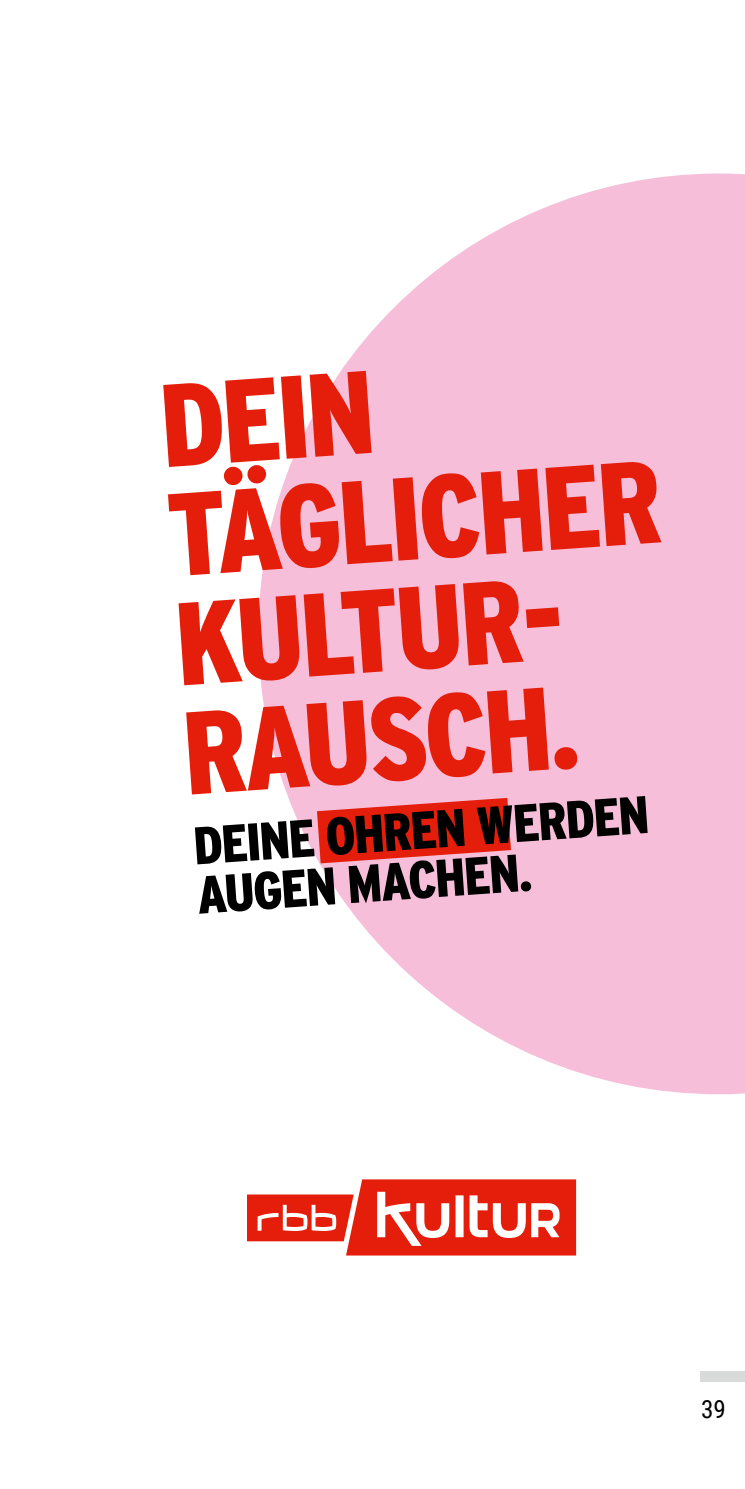
<style>
.page{position:relative;width:745px;height:1489px;background:#fff}
.page>*{position:absolute;margin:0;border:0;box-sizing:border-box;transform-origin:0 0}
.t1{font:900 117.25px/109.2px "rbb V2 Interstate Condensed";color:#e41e0a}
.t2{font:900 52.75px/49.2px "rbb V2 Interstate Condensed";color:#000}
.t3{font:25px "Roboto Condensed";color:#000}
</style>
<div class="page">
<div style="left:699px;top:1371px;width:45px;height:10px;background:#d9dada"></div>
<svg style="left:258px;top:173px;width:486px;height:921px;fill:#f6bed9"></svg>
<svg style="left:317px;top:797px;width:193px;height:66px;background:#e74036"></svg>
<svg style="left:247px;top:1179px;width:328px;height:76px"></svg>
<svg style="left:744px;top:174px;width:1px;height:920px"></svg>
<p class="t1" style="left:167px;top:368px;width:497px;rotate:-4deg">DEIN<br>TÄGLICHER<br>KULTUR-<br>RAUSCH.</p>
<p class="t2" style="left:191px;top:819px;width:458px;rotate:-4deg">DEINE OHREN WERDEN<br>AUGEN MACHEN.</p>
<p class="t2" style="left:202px;top:819px;width:458px;rotate:-4deg">DEINE OHREN WERDEN<br>AUGEN MACHEN.</p>
<p class="t3" style="left:700px;top:1390px;width:26px">39</p>
</div>
